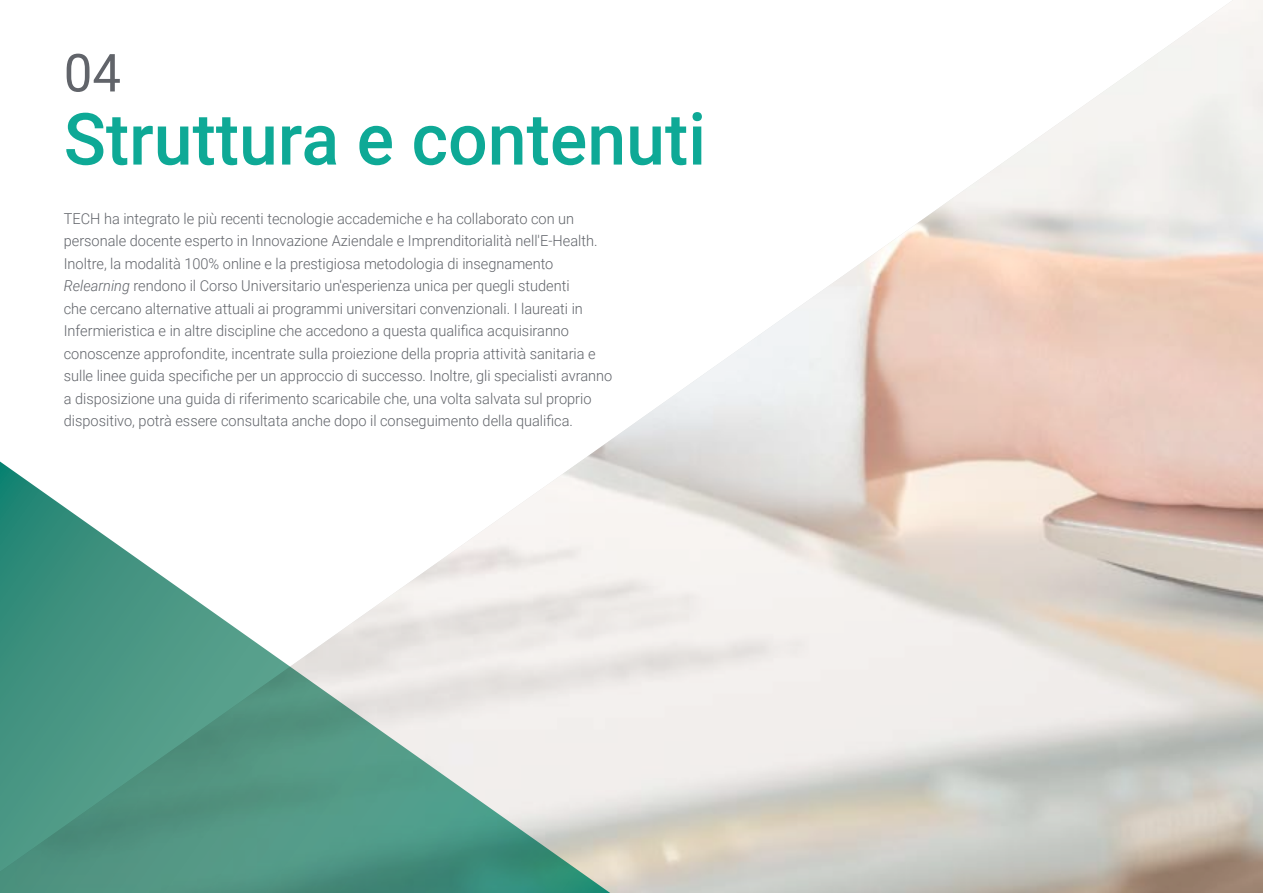
<style>
.page{position:relative;width:1263px;height:893px;background:#fff}
.page>*{position:absolute;margin:0;border:0;box-sizing:border-box;transform-origin:0 0}
.t1{font:500 72px "Roboto";color:#0ea996}
.t2{font:52.5px "Roboto";color:#61646a}
.t3{font:300 15px/22.5px "Roboto";color:#61646a}
.s1{font-style:italic}
</style>
<div class="page">
<img style="left:602px;top:0;width:661px;height:893px">
<svg style="left:0;top:446px;width:640px;height:447px"></svg>
<h2 class="t2" style="left:64px;top:36px;width:59px">04</h2>
<h1 class="t1" style="left:64px;top:89px;width:644px">Struttura e contenuti</h1>
<p class="t3" style="left:64px;top:207px;width:550px">TECH ha integrato le più recenti tecnologie accademiche e ha collaborato con un personale docente esperto in Innovazione Aziendale e Imprenditorialità nell'E-Health.<br>Inoltre, la modalità 100% online e la prestigiosa metodologia di insegnamento <span class="s1">Relearning</span> rendono il Corso Universitario un'esperienza unica per quegli studenti<br>che cercano alternative attuali ai programmi universitari convenzionali. I laureati in Infermieristica e in altre discipline che accedono a questa qualifica acquisiranno conoscenze approfondite, incentrate sulla proiezione della propria attività sanitaria e sulle linee guida specifiche per un approccio di successo. Inoltre, gli specialisti avranno a disposizione una guida di riferimento scaricabile che, una volta salvata sul proprio dispositivo, potrà essere consultata anche dopo il conseguimento della qualifica.</p>
</div>
